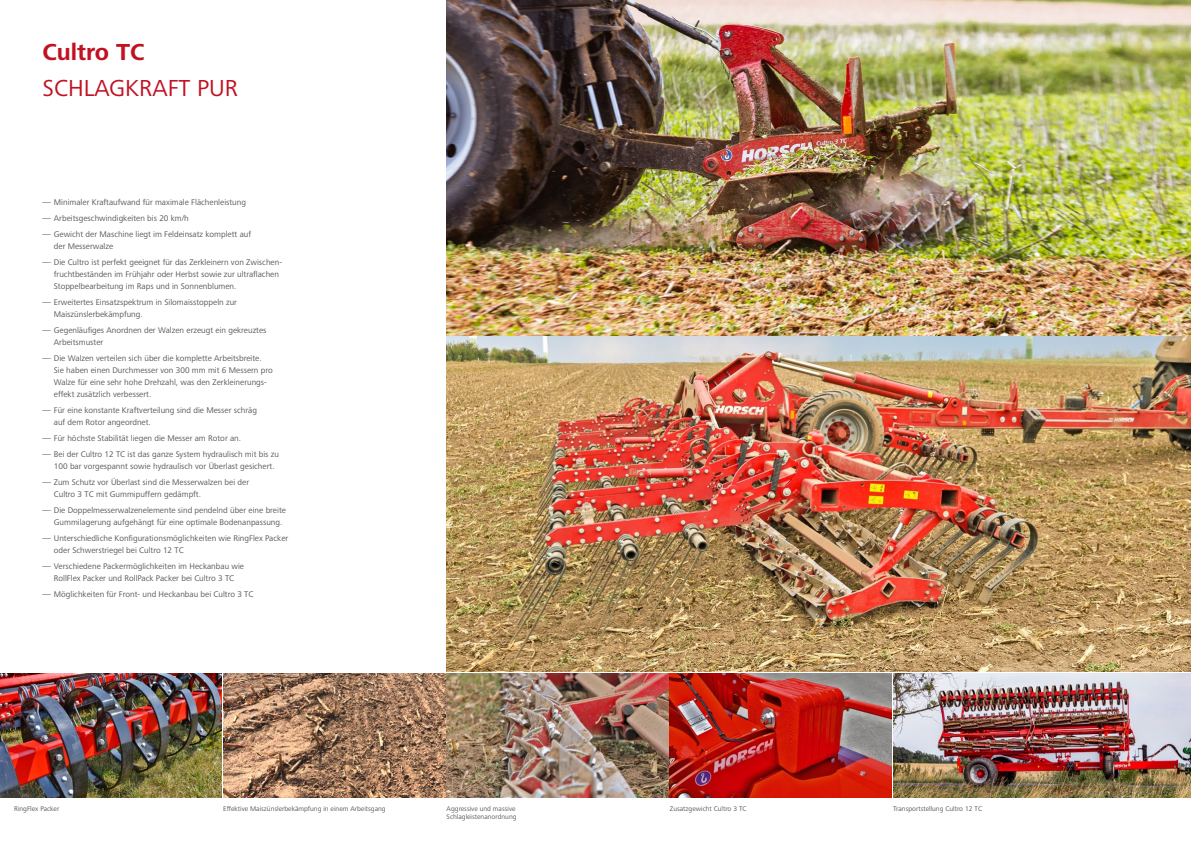
<style>
.page{position:relative;width:1191px;height:842px;background:#fff}
.page>*{position:absolute;margin:0;border:0;box-sizing:border-box;transform-origin:0 0}
.t1{font:24px "Frutiger Next LTW1 G";color:#c11123}
.t2{font:700 24px "Frutiger Next LTW1 G";color:#c11123}
.t3{font:8.5px/16px "Frutiger Next LTW1 G";color:#555756}
.t4{font:7px/8.5px "Frutiger Next LTW1 G";color:#555756}
</style>
<div class="page">
<img style="left:0;top:673px;width:668px;height:124px">
<img style="left:670px;top:673px;width:221px;height:124px">
<img style="left:893px;top:673px;width:298px;height:124px">
<img style="left:446px;top:337px;width:745px;height:335px">
<img style="left:446px;top:0;width:745px;height:335px">
<h1 class="t2" style="left:43px;top:38px;width:104px">Cultro TC</h1>
<h1 class="t1" style="left:43px;top:74px;width:197px">SCHLAGKRAFT PUR</h1>
<p class="t3" style="left:43px;top:194px;width:210px">― Minimaler Kraftaufwand für maximale Flächenleistung ― Arbeitsgeschwindigkeiten bis 20 km/h<br>― Gewicht der Maschine liegt im Feldeinsatz komplett auf</p>
<p class="t3" style="left:43px;top:238px;width:241px;text-indent:11px">der Messerwalze<br>― Die Cultro ist perfekt geeignet für das Zerkleinern von Zwischen-</p>
<p class="t3" style="left:54px;top:268px;width:227px;line-height:12px">fruchtbeständen im Frühjahr oder Herbst sowie zur ultraflachen<br>Stoppelbearbeitung im Raps und in Sonnenblumen.</p>
<p class="t3" style="left:54px;top:296px;width:185px;line-height:12px;text-indent:-11px">― Erweitertes Einsatzspektrum in Silomaisstoppeln zur<br>Maiszünslerbekämpfung.</p>
<p class="t3" style="left:54px;top:324px;width:214px;line-height:12px;text-indent:-11px">― Gegenläufiges Anordnen der Walzen erzeugt ein gekreuztes<br>Arbeitsmuster</p>
<p class="t3" style="left:54px;top:352px;width:220px;line-height:12px;text-indent:-11px">― Die Walzen verteilen sich über die komplette Arbeitsbreite.<br>Sie haben einen Durchmesser von 300 mm mit 6 Messern pro Walze für eine sehr hohe Drehzahl, was den Zerkleinerungs&shy;effekt zusätzlich verbessert.</p>
<p class="t3" style="left:54px;top:404px;width:205px;line-height:12px;text-indent:-11px">― Für eine konstante Kraftverteilung sind die Messer schräg auf dem Rotor angeordnet.</p>
<p class="t3" style="left:43px;top:430px;width:238px">― Für höchste Stabilität liegen die Messer am Rotor an.<br>― Bei der Cultro 12 TC ist das ganze System hydraulisch mit bis zu</p>
<p class="t3" style="left:43px;top:458px;width:234px;text-indent:11px">100 bar vorgespannt sowie hydraulisch vor Überlast gesichert. ― Zum Schutz vor Überlast sind die Messerwalzen bei der</p>
<p class="t3" style="left:43px;top:486px;width:245px;text-indent:11px">Cultro 3 TC mit Gummipuffern gedämpft.<br>― Die Doppelmesserwalzenelemente sind pendelnd über eine breite</p>
<p class="t3" style="left:43px;top:514px;width:247px;text-indent:11px">Gummilagerung aufgehängt für eine optimale Bodenanpassung. ― Unterschiedliche Konfigurationsmöglichkeiten wie RingFlex Packer</p>
<p class="t3" style="left:43px;top:542px;width:203px;text-indent:11px">oder Schwerstriegel bei Cultro 12 TC<br>― Verschiedene Packermöglichkeiten im Heckanbau wie</p>
<p class="t3" style="left:43px;top:570px;width:212px;text-indent:11px">RollFlex Packer und RollPack Packer bei Cultro 3 TC<br>― Möglichkeiten für Front- und Heckanbau bei Cultro 3 TC</p>
<p class="t4" style="left:14px;top:804px;width:47px">RingFlex Packer</p>
<p class="t4" style="left:223px;top:804px;width:164px">Effektive Maiszünslerbekämpfung in einem Arbeitsgang</p>
<p class="t4" style="left:446px;top:804px;width:71px">Aggressive und massive<br>Schlagleistenanordnung</p>
<p class="t4" style="left:670px;top:804px;width:78px">Zusatzgewicht Cultro 3 TC</p>
<p class="t4" style="left:893px;top:804px;width:90px">Transportstellung Cultro 12 TC</p>
</div>
